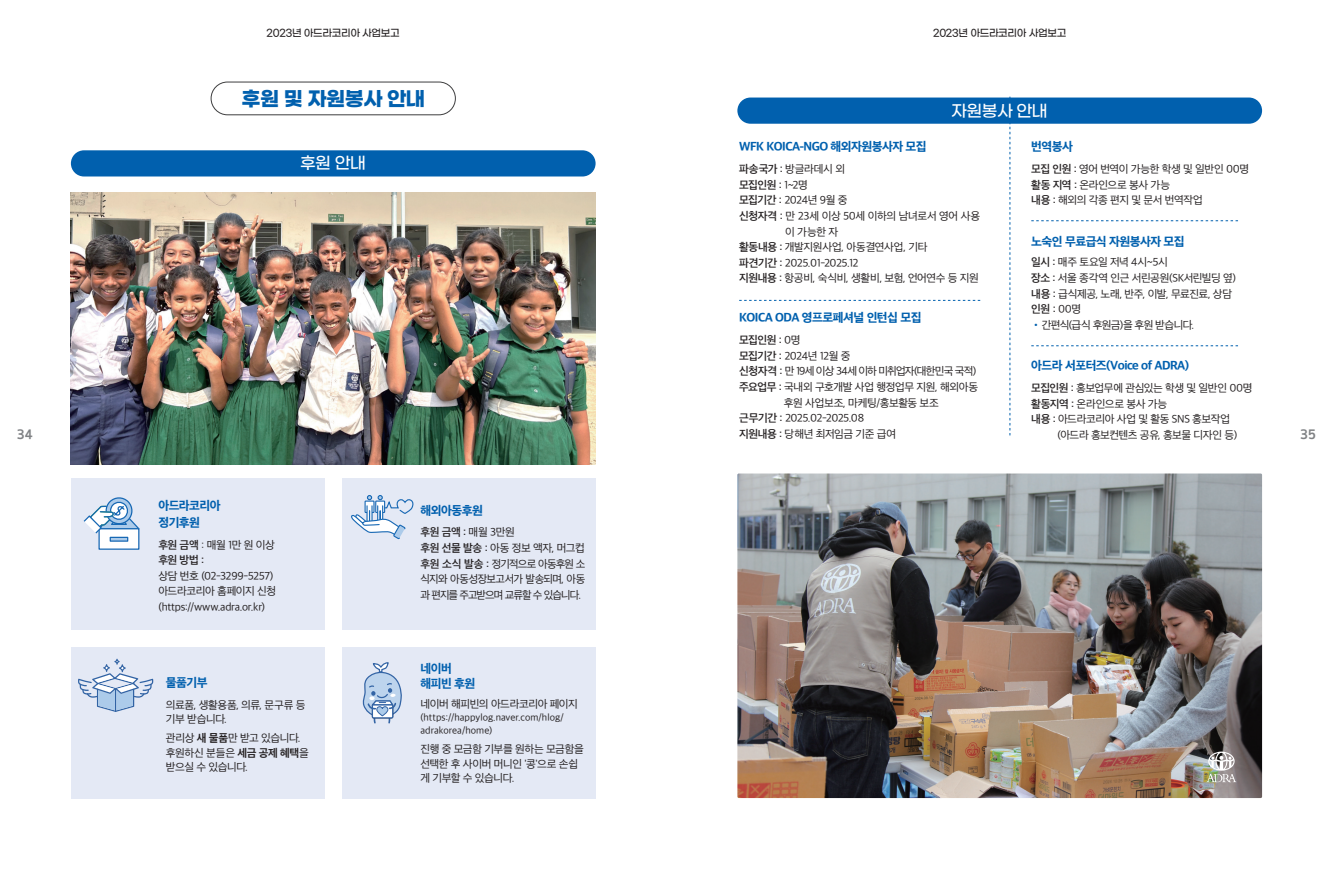
<style>
.page{position:relative;width:1333px;height:869px;background:#fff}
.page>*{position:absolute;margin:0;border:0;box-sizing:border-box;transform-origin:0 0}
.t1{font:700 20px "Gmarket Sans";letter-spacing:-.03em;color:#0160ae}
.t2{font:500 16.38px "Gmarket Sans";letter-spacing:-.03em;color:#fff}
.t3{font:13.75px "Arita dotum Bold OTF";color:#808285}
.t4{font:800 12.5px "Apple SD Gothic Neo";letter-spacing:-.04em;color:#0160ae}
.본문{font:11.25px/14.4px "Apple SD Gothic Neo";letter-spacing:-.035em;color:#231f20}
.본문-2{font:600 11.25px "Apple SD Gothic Neo";letter-spacing:-.04em;color:#231f20}
.본문-3{font:11.25px "Apple SD Gothic Neo";letter-spacing:-.07em;color:#231f20}
.본문-4{font:11.25px "Apple SD Gothic Neo";letter-spacing:-.015em;color:#231f20}
.본문-5{font:11.25px "Apple SD Gothic Neo";letter-spacing:-.055em;color:#231f20}
.본문-6{font:10px/12.5px "Apple SD Gothic Neo";letter-spacing:.005em;color:#231f20}
.t5{font:500 10px "Gmarket Sans";letter-spacing:-.03em;color:#231f20}
.s1{font-weight:600}
.s2{font-weight:400}
.s3{color:#0160ae}
.s4{font-weight:700}
</style>
<div class="page">
<img style="left:737px;top:473px;width:524px;height:324px">
<div style="left:71px;top:478px;width:253px;height:151px;background:#e4e9f5"></div>
<div style="left:342px;top:478px;width:253px;height:151px;background:#e4e9f5"></div>
<div style="left:71px;top:646px;width:253px;height:151px;background:#e4e9f5"></div>
<div style="left:342px;top:646px;width:253px;height:151px;background:#e4e9f5"></div>
<div style="left:211px;top:82px;width:244px;height:33px;border:1px solid #3e3e3f;border-radius:16px"></div>
<img style="left:71px;top:192px;width:524px;height:272px">
<div style="left:71px;top:150px;width:524px;height:26px;background:#0160ae;border-radius:13px"></div>
<svg style="left:351px;top:495px;width:63px;height:43px"></svg>
<div style="left:98px;top:528px;width:41px;height:21px;background:#fff;border:1px solid #1768b4"></div>
<svg style="left:110px;top:536px;width:18px;height:5px"></svg>
<svg style="left:83px;top:497px;width:57px;height:37px"></svg>
<svg style="left:78px;top:658px;width:76px;height:53px"></svg>
<svg style="left:1009px;top:124px;width:1px;height:311px"></svg>
<svg style="left:739px;top:300px;width:241px;height:1px"></svg>
<svg style="left:1031px;top:345px;width:206px;height:1px"></svg>
<svg style="left:1031px;top:220px;width:206px;height:1px"></svg>
<svg style="left:362px;top:662px;width:40px;height:62px"></svg>
<svg style="left:1206px;top:751px;width:30px;height:30px"></svg>
<div style="left:737px;top:97px;width:524px;height:27px;background:#0160ae;border-radius:13px"></div>
<p class="t5" style="left:266px;top:28px;width:135px">2023년 아드라코리아 사업보고</p>
<p class="t5" style="left:933px;top:28px;width:135px">2023년 아드라코리아 사업보고</p>
<p class="t1" style="left:241px;top:87px;width:185px">후원 및 자원봉사 안내</p>
<p class="t2" style="left:951px;top:102px;width:98px">자원봉사 안내</p>
<p class="t4" style="left:739px;top:137px;width:189px">WFK KOICA-NGO 해외자원봉사자 모집</p>
<p class="본문" style="left:739px;top:161px;width:107px"><span class="s1">파송국가 :</span> 방글라데시 외</p>
<p class="본문-2" style="left:739px;top:176px;width:70px">모집인원 : <span class="s2">1~2명</span></p>
<p class="본문" style="left:739px;top:192px;width:110px"><span class="s1">모집기간 :</span> 2024년 9월 중</p>
<p class="본문" style="left:785px;top:207px;width:196px;line-height:15.6px;text-indent:-46px"><span class="s1">신청자격 :</span> 만 23세 이상 50세 이하의 남녀로서 영어 사용 이 가능한 자</p>
<p class="본문" style="left:739px;top:239px;width:190px"><span class="s1">활동내용 :</span> 개발지원사업, 아동결연사업, 기타</p>
<p class="본문" style="left:739px;top:255px;width:121px"><span class="s1">파견기간 :</span> 2025.01-2025.12</p>
<p class="본문" style="left:739px;top:270px;width:241px"><span class="s1">지원내용 :</span> 항공비, 숙식비, 생활비, 보험, 언어연수 등 지원</p>
<p class="t4" style="left:739px;top:308px;width:184px">KOICA ODA 영프로페셔널 인턴십 모집</p>
<p class="본문-2" style="left:739px;top:332px;width:63px">모집인원 : <span class="s2">0명</span></p>
<p class="본문" style="left:739px;top:348px;width:113px"><span class="s1">모집기간 :</span> 2024년 12월 중</p>
<p class="본문-3" style="left:739px;top:363px;width:239px"><span class="s1">신청자격 :</span> 만 19세 이상 34세 이하 미취업자(대한민국 국적)</p>
<p class="본문" style="left:739px;top:379px;width:240px"><span class="s1">주요업무 :</span> 국내외 구호개발 사업 행정업무 지원, 해외아동</p>
<p class="본문" style="left:783px;top:394px;width:157px">후원 사업보조, 마케팅/홍보활동 보조</p>
<p class="본문" style="left:739px;top:410px;width:126px"><span class="s1">근무기간 :</span> 2025.02-2025.08</p>
<p class="본문" style="left:739px;top:426px;width:158px"><span class="s1">지원내용 :</span> 당해년 최저임금 기준 급여</p>
<p class="t4" style="left:1031px;top:137px;width:43px">번역봉사</p>
<p class="본문" style="left:1031px;top:161px;width:219px"><span class="s1">모집 인원 :</span> 영어 번역이 가능한 학생 및 일반인 00명</p>
<p class="본문-4" style="left:1031px;top:177px;width:140px"><span class="s1">활동 지역 :</span> 온라인으로 봉사 가능</p>
<p class="본문" style="left:1031px;top:192px;width:173px"><span class="s1">내용 :</span> 해외의 각종 편지 및 문서 번역작업</p>
<p class="t2" style="left:300px;top:154px;width:67px">후원 안내</p>
<p class="t4" style="left:1031px;top:232px;width:155px">노숙인 무료급식 자원봉사자 모집</p>
<p class="본문" style="left:1031px;top:254px;width:138px"><span class="s1">일시 :</span> 매주 토요일 저녁 4시~5시</p>
<p class="본문" style="left:1031px;top:270px;width:206px"><span class="s1">장소 :</span> 서울 종각역 인근 서린공원(SK서린빌딩 옆)</p>
<p class="본문" style="left:1031px;top:285px;width:202px"><span class="s1">내용 :</span> 급식제공, 노래, 반주, 이발, 무료진료, 상담</p>
<p class="본문-2" style="left:1031px;top:301px;width:51px">인원 : <span class="s2">00명</span></p>
<p class="본문-5" style="left:1031px;top:317px;width:164px"><span class="s3">•</span>간편식(급식 후원금)을 후원 받습니다.</p>
<p class="t4" style="left:1031px;top:356px;width:159px">아드라 서포터즈(Voice of ADRA)</p>
<p class="본문" style="left:1031px;top:380px;width:223px"><span class="s1">모집인원 :</span> 홍보업무에 관심있는 학생 및 일반인 00명</p>
<p class="본문-4" style="left:1031px;top:396px;width:138px"><span class="s1">활동지역 :</span> 온라인으로 봉사 가능</p>
<p class="본문" style="left:1031px;top:411px;width:200px"><span class="s1">내용 :</span> 아드라코리아 사업 및 활동 SNS 홍보작업</p>
<p class="본문" style="left:1057px;top:427px;width:181px">(아드라 홍보컨텐츠 공유, 홍보물 디자인 등)</p>
<p class="t3" style="left:17px;top:426px;width:17px">34</p>
<p class="t3" style="left:1300px;top:426px;width:17px">35</p>
<p class="t4" style="left:158px;top:496px;width:64px">아드라코리아</p>
<p class="t4" style="left:158px;top:513px;width:43px">정기후원</p>
<p class="본문" style="left:158px;top:536px;width:118px"><span class="s1">후원 금액</span> : 매월 1만 원 이상</p>
<p class="본문-2" style="left:158px;top:552px;width:47px">후원 방법 :</p>
<p class="본문" style="left:158px;top:567px;width:116px">상담 번호 (02-3299-5257)</p>
<p class="본문" style="left:158px;top:583px;width:119px">아드라코리아 홈페이지 신청</p>
<p class="본문" style="left:158px;top:599px;width:108px">(https://www.adra.or.kr)</p>
<p class="t4" style="left:166px;top:673px;width:43px">물품기부</p>
<p class="본문" style="left:166px;top:696px;width:141px">의료품, 생활용품, 의류, 문구류 등 기부 받습니다.</p>
<p class="본문" style="left:166px;top:730px;width:136px">관리상 <span class="s4">새 물품</span>만 받고 있습니다.</p>
<p class="본문" style="left:166px;top:744px;width:144px">후원하신 분들은 <span class="s4">세금 공제 혜택</span>을 받으실 수 있습니다.</p>
<p class="t4" style="left:420px;top:501px;width:64px">해외아동후원</p>
<p class="본문-2" style="left:420px;top:524px;width:96px">후원 금액 : <span class="s2">매월 3만원</span></p>
<p class="본문" style="left:420px;top:540px;width:166px"><span class="s1">후원 선물 발송 :</span> 아동 정보 액자, 머그컵</p>
<p class="본문" style="left:420px;top:555px;width:166px;line-height:15.6px;text-align:justify"><span class="s1">후원 소식 발송 :</span> 정기적으로 아동후원 소 식지와 아동성장보고서가 발송되며, 아동 과 편지를 주고받으며 교류할 수 있습니다.</p>
<p class="t4" style="left:420px;top:659px;width:33px">네이버</p>
<p class="t4" style="left:420px;top:674px;width:56px">해피빈 후원</p>
<p class="본문" style="left:420px;top:695px;width:159px">네이버 해피빈의 아드라코리아 페이지</p>
<p class="본문-6" style="left:420px;top:710px;width:145px">(https://happylog.naver.com/hlog/ adrakorea/home)</p>
<p class="본문" style="left:420px;top:741px;width:165px">진행 중 모금함 기부를 원하는 모금함을 선택한 후 사이버 머니인 '콩'으로 손쉽 게 기부할 수 있습니다.</p>
</div>
